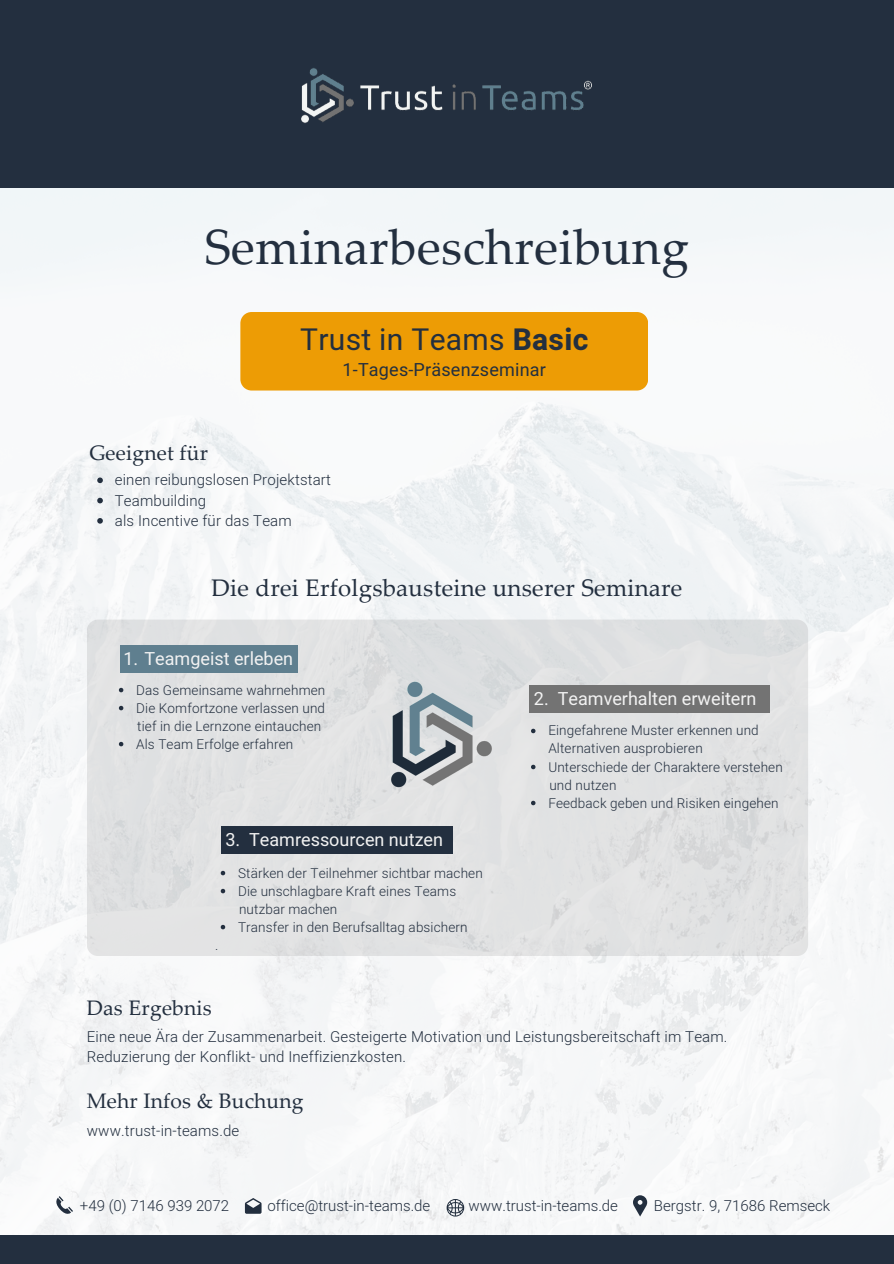
<style>
.page{position:relative;width:894px;height:1264px;background:#fff}
.page>*{position:absolute;margin:0;border:0;box-sizing:border-box;transform-origin:0 0}
.t1{font:49.5px "Palatino Linotype";letter-spacing:.01em;color:#232f3f}
.t2{font:30px "Heebo";letter-spacing:.01em;color:#232f3f}
.t3{font:24px "Palatino Linotype";letter-spacing:.01em;color:#232f3f}
.t4{font:21px "Palatino Linotype";letter-spacing:.01em;color:#232f3f}
.t5{font:18px "Heebo";color:#f2f2f2}
.t6{font:18px "Heebo";letter-spacing:.01em;color:#232f3f}
.t7{font:300 15px/20.2px "Heebo";letter-spacing:.01em;color:#232f3f}
.t8{font:300 13.5px/18px "Heebo";letter-spacing:.01em;color:#232f3f}
.s1{font-weight:700}
</style>
<div class="page">
<img style="left:0;top:187px;width:893px;height:1047px">
<div style="left:87px;top:619px;width:720px;height:337px;background:#e1e2e3"></div>
<div style="left:0;top:0;width:893px;height:187px;background:#232f3f"></div>
<div style="left:240px;top:312px;width:408px;height:78px;background:#ed9c05"></div>
<img style="left:301px;top:68px;width:291px;height:55px">
<div style="left:0;top:1234px;width:893px;height:29px;background:#232f3f"></div>
<svg style="left:446px;top:1198px;width:18px;height:18px"></svg>
<svg style="left:245px;top:1197px;width:16px;height:16px"></svg>
<img style="left:344px;top:666px;width:177px;height:137px">
<div style="left:120px;top:646px;width:178px;height:27px;background:#5f7f8f"></div>
<div style="left:529px;top:685px;width:241px;height:27px;background:#737373"></div>
<div style="left:221px;top:826px;width:231px;height:27px;background:#232f3f"></div>
<svg style="left:119px;top:687px;width:4px;height:5px"></svg>
<svg style="left:119px;top:705px;width:4px;height:5px"></svg>
<svg style="left:119px;top:741px;width:4px;height:5px"></svg>
<svg style="left:531px;top:728px;width:4px;height:5px"></svg>
<svg style="left:531px;top:764px;width:4px;height:5px"></svg>
<svg style="left:531px;top:800px;width:4px;height:5px"></svg>
<svg style="left:221px;top:870px;width:4px;height:5px"></svg>
<svg style="left:221px;top:888px;width:4px;height:5px"></svg>
<svg style="left:221px;top:924px;width:4px;height:5px"></svg>
<svg style="left:632px;top:1195px;width:15px;height:21px"></svg>
<svg style="left:53px;top:1196px;width:20px;height:20px"></svg>
<svg style="left:97px;top:477px;width:6px;height:6px"></svg>
<svg style="left:97px;top:498px;width:6px;height:5px"></svg>
<svg style="left:97px;top:518px;width:6px;height:5px"></svg>
<p class="t1" style="left:205px;top:228px;width:485px">Seminarbeschreibung</p>
<h5 class="t2" style="left:300px;top:319px;width:289px">Trust in Teams <span class="s1">Basic</span></h5>
<h4 class="t6" style="left:342px;top:357px;width:205px">1-Tages-Präsenzseminar</h4>
<p class="t4" style="left:89px;top:444px;width:120px">Geeignet für</p>
<p class="t7" style="left:115px;top:470px;width:217px">einen reibungslosen Projektstart</p>
<p class="t7" style="left:115px;top:491px;width:93px">Teambuilding</p>
<p class="t7" style="left:115px;top:511px;width:178px">als Incentive für das Team</p>
<p class="t3" style="left:211px;top:578px;width:472px">Die drei Erfolgsbausteine unserer Seminare</p>
<p class="t5" style="left:123px;top:646px;width:171px">1. Teamgeist erleben</p>
<p class="t8" style="left:136px;top:681px;width:190px">Das Gemeinsame wahrnehmen</p>
<p class="t8" style="left:136px;top:699px;width:190px">Die Komfortzone verlassen und</p>
<h5 class="t8" style="left:137px;top:717px;width:185px">tief in die Lernzone eintauchen</h5>
<h5 class="t8" style="left:136px;top:735px;width:159px">Als Team Erfolge erfahren</h5>
<p class="t5" style="left:225px;top:826px;width:219px">3. Teamressourcen nutzen</p>
<p class="t8" style="left:215px;top:936px;width:5px">.</p>
<p class="t8" style="left:238px;top:864px;width:246px">Stärken der Teilnehmer sichtbar machen</p>
<p class="t8" style="left:238px;top:882px;width:219px">Die unschlagbare Kraft eines Teams</p>
<p class="t8" style="left:239px;top:900px;width:100px">nutzbar machen</p>
<p class="t8" style="left:238px;top:918px;width:231px">Transfer in den Berufsalltag absichern</p>
<p class="t5" style="left:534px;top:686px;width:224px">2. Teamverhalten erweitern</p>
<p class="t8" style="left:548px;top:722px;width:212px">Eingefahrene Muster erkennen und<br>Alternativen ausprobieren</p>
<p class="t8" style="left:548px;top:758px;width:236px">Unterschiede der Charaktere verstehen</p>
<p class="t8" style="left:549px;top:776px;width:68px">und nutzen</p>
<p class="t8" style="left:548px;top:794px;width:232px">Feedback geben und Risiken eingehen</p>
<p class="t4" style="left:87px;top:999px;width:126px">Das Ergebnis</p>
<p class="t7" style="left:87px;top:1026px;width:642px">Eine neue Ära der Zusammenarbeit. Gesteigerte Motivation und Leistungsbereitschaft im Team.<br>Reduzierung der Konflikt- und Ineffizienzkosten.</p>
<h1 class="t4" style="left:87px;top:1092px;width:218px">Mehr Infos &amp; Buchung</h1>
<h2 class="t7" style="left:87px;top:1121px;width:154px">www.trust-in-teams.de</h2>
<p class="t7" style="left:80px;top:1196px;width:151px">+49 (0) 7146 939 2072</p>
<p class="t7" style="left:653px;top:1196px;width:178px">Bergstr. 9, 71686 Remseck</p>
<h3 class="t7" style="left:267px;top:1196px;width:164px">office@trust-in-teams.de</h3>
<p class="t7" style="left:468px;top:1196px;width:151px">www.trust-in-teams.de</p>
</div>
